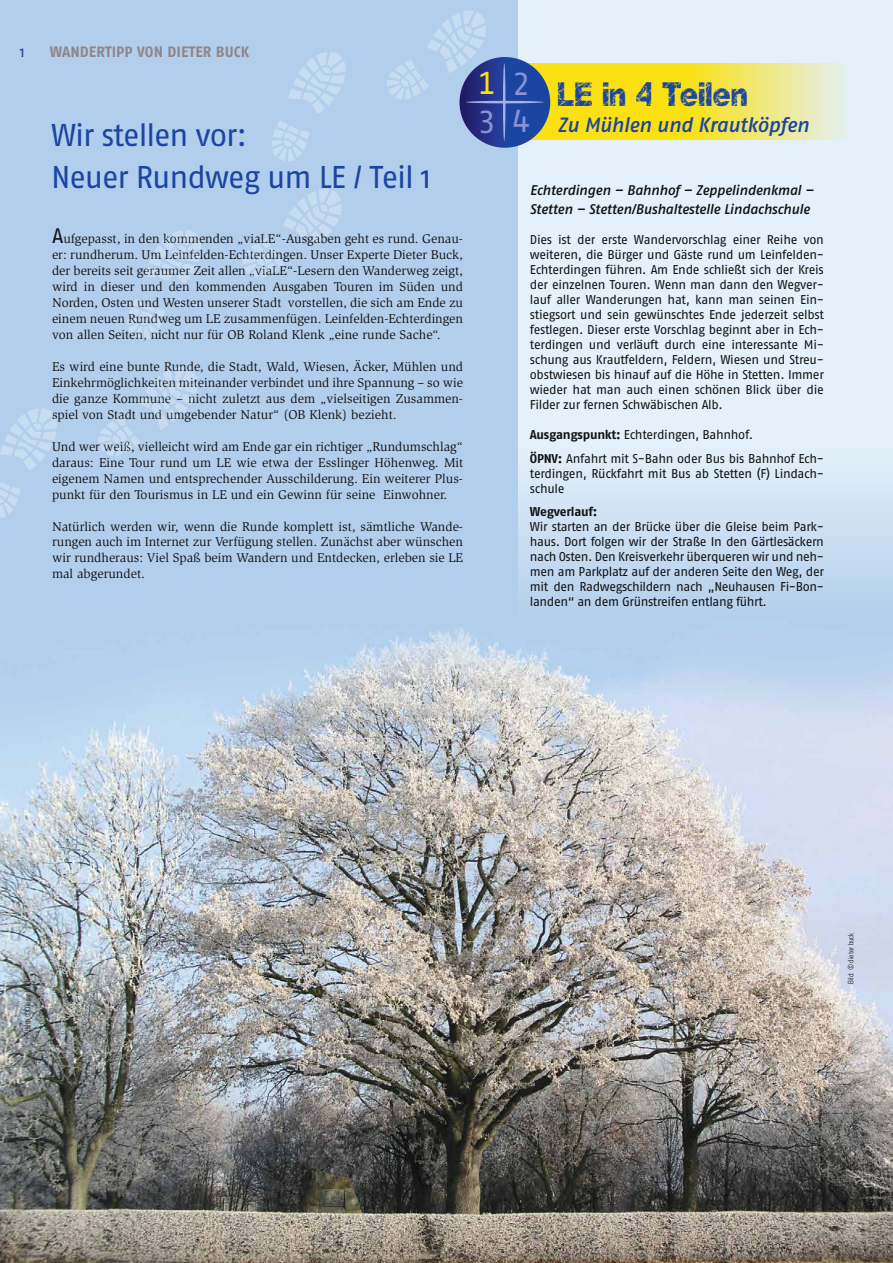
<style>
.page{position:relative;width:893px;height:1263px;background:#fff}
.page>*{position:absolute;margin:0;border:0;box-sizing:border-box;transform-origin:0 0}
.t1{font:31.8px/38.1px "Fago No Regular Tf Caps";color:#8a92d5}
.t2{font:31.5px/42px "Fago No Regular Roman";letter-spacing:-.035em;color:#1b45a0}
.t3{font:31.5px "You Rook Marbelous";letter-spacing:-.015em;color:#1b45a0}
.t4{font:italic 20.55px "Fago No Med";letter-spacing:-.02em;color:#1b45a0}
.t5{font:15px "Fago No Bold Roman";color:#8f8588}
.t6{font:15px "Fago No Regular Roman";color:#2b3791}
.t7{font:italic 13.95px/19.4px "Fago No Med";letter-spacing:-.02em;color:#111212}
.t8{font:13.05px/15.9px "Slimbach";color:#111212;text-align:justify}
.t9{font:12.75px/15px "Fago No Regular Roman";letter-spacing:-.025em;color:#111212;text-align:justify}
.t10{font:12.75px "Fago No Bold Roman";letter-spacing:-.02em;color:#111212}
.t11{font:300 condensed 7.5px "Univers";color:#111212}
.s1{font-family:"Fago No Regular Roman";font-size:21px}
.s2{color:#fbe112}
.s3{font-family:"Fago No Bold Roman"}
</style>
<div class="page">
<img style="left:0;top:0;width:893px;height:1263px">
<svg style="left:519px;top:0;width:374px;height:646px;background:#daeaf7"></svg>
<svg style="left:97px;top:366px;width:101px;height:90px;background:#b6d1ed"></svg>
<svg style="left:0;top:408px;width:57px;height:62px;background:#bad3ee"></svg>
<svg style="left:0;top:482px;width:21px;height:36px"></svg>
<svg style="left:242px;top:188px;width:100px;height:90px;background:#b6d1ed"></svg>
<svg style="left:144px;top:229px;width:58px;height:55px;background:#bad3ee"></svg>
<svg style="left:127px;top:298px;width:38px;height:42px;background:#bbd4ee"></svg>
<svg style="left:386px;top:10px;width:101px;height:90px;background:#b6d1ed"></svg>
<svg style="left:288px;top:51px;width:58px;height:63px;background:#bad3ed"></svg>
<svg style="left:271px;top:120px;width:38px;height:42px;background:#bbd4ee"></svg>
<svg style="left:528px;top:63px;width:322px;height:77px;background:#f4e44e"></svg>
<svg style="left:459px;top:57px;width:91px;height:91px;background:#223d93"></svg>
<hr style="left:466px;top:101px;width:78px;height:2px;background:#aaafe5;border-radius:50%">
<hr style="left:503px;top:63px;width:2px;height:78px;background:#aaafe5;border-radius:50%">
<p class="t5" style="left:67px;top:43px;width:52px">MUSTER</p>
<p class="t6" style="left:20px;top:43px;width:6px">1</p>
<p class="t5" style="left:50px;top:43px;width:201px">WANDERTIPP VON DIETER BUCK</p>
<h2 class="t2" style="left:51px;top:114px;width:382px">Wir stellen vor:<br>Neuer Rundweg um LE / Teil 1</h2>
<p class="t8" style="left:52px;top:231px;width:413px"><span class="s1">A</span>ufgepasst, in den kommenden „viaLE“-Ausgaben geht es rund. Genau&shy;er: rundherum. Um Leinfelden-Echterdingen. Unser Experte Dieter Buck, der bereits seit geraumer Zeit allen „viaLE“-Lesern den Wanderweg zeigt, wird in dieser und den kommenden Ausgaben Touren im Süden und Norden, Osten und Westen unserer Stadt vorstellen, die sich am Ende zu einem neuen Rundweg um LE zusammenfügen. Leinfelden-Echterdingen von allen Seiten, nicht nur für OB Roland Klenk „eine runde Sache“.</p>
<p class="t8" style="left:52px;top:359px;width:413px">Es wird eine bunte Runde, die Stadt, Wald, Wiesen, Äcker, Mühlen und Einkehrmöglichkeiten miteinander verbindet und ihre Spannung – so wie die ganze Kommune – nicht zuletzt aus dem „vielseitigen Zusammen&shy;spiel von Stadt und umgebender Natur“ (OB Klenk) bezieht.</p>
<p class="t8" style="left:52px;top:438px;width:413px">Und wer weiß, vielleicht wird am Ende gar ein richtiger „Rundumschlag“ daraus: Eine Tour rund um LE wie etwa der Esslinger Höhenweg. Mit eigenem Namen und entsprechender Ausschilderung. Ein weiterer Plus&shy;punkt für den Tourismus in LE und ein Gewinn für seine Einwohner.</p>
<p class="t8" style="left:52px;top:518px;width:413px">Natürlich werden wir, wenn die Runde komplett ist, sämtliche Wande&shy;rungen auch im Internet zur Verfügung stellen. Zunächst aber wünschen wir rundheraus: Viel Spaß beim Wandern und Entdecken, erleben sie LE mal abgerundet.</p>
<h1 class="t1" style="left:477px;top:64px;width:55px"><span class="s2">1</span> 2<br>3 4</h1>
<h2 class="t3" style="left:558px;top:73px;width:192px">LE in 4 Teilen</h2>
<h3 class="t4" style="left:558px;top:113px;width:253px">Zu Mühlen und Krautköpfen</h3>
<p class="t7" style="left:530px;top:180px;width:286px">Echterdingen – Bahnhof – Zeppelindenkmal –<br>Stetten – Stetten/Bushaltestelle Lindachschule</p>
<p class="t9" style="left:530px;top:232px;width:296px">Dies ist der erste Wandervorschlag einer Reihe von weiteren, die Bürger und Gäste rund um Leinfelden-Echterdingen führen. Am Ende schließt sich der Kreis der einzelnen Touren. Wenn man dann den Wegver&shy;lauf aller Wanderungen hat, kann man seinen Ein&shy;stiegsort und sein gewünschtes Ende jederzeit selbst festlegen. Dieser erste Vorschlag beginnt aber in Ech&shy;terdingen und verläuft durch eine interessante Mi&shy;schung aus Krautfeldern, Feldern, Wiesen und Streu&shy;obstwiesen bis hinauf auf die Höhe in Stetten. Immer wieder hat man auch einen schönen Blick über die Filder zur fernen Schwäbischen Alb.</p>
<p class="t9" style="left:530px;top:423px;width:295px;line-height:23.2px"><span class="s3">Ausgangspunkt:</span> Echterdingen, Bahnhof.<br><span class="s3">ÖPNV:</span> Anfahrt mit S-Bahn oder Bus bis Bahnhof Ech-</p>
<p class="t9" style="left:530px;top:466px;width:296px">terdingen, Rückfahrt mit Bus ab Stetten (F) Lindach&shy;schule</p>
<p class="t10" style="left:530px;top:504px;width:69px">Wegverlauf:</p>
<p class="t9" style="left:530px;top:519px;width:296px">Wir starten an der Brücke über die Gleise beim Park&shy;haus. Dort folgen wir der Straße In den Gärtlesäckern nach Osten. Den Kreisverkehr überqueren wir und neh&shy;men am Parkplatz auf der anderen Seite den Weg, der mit den Radwegschildern nach „Neuhausen Fi-Bon&shy;landen“ an dem Grünstreifen entlang führt.</p>
<p class="t11" style="left:23px;top:1031px;width:53px;rotate:-90deg">Bild: ©Dieter Buck</p>
<p class="t11" style="left:846px;top:984px;width:53px;rotate:-90deg">Bild: © dieter buck</p>
</div>
